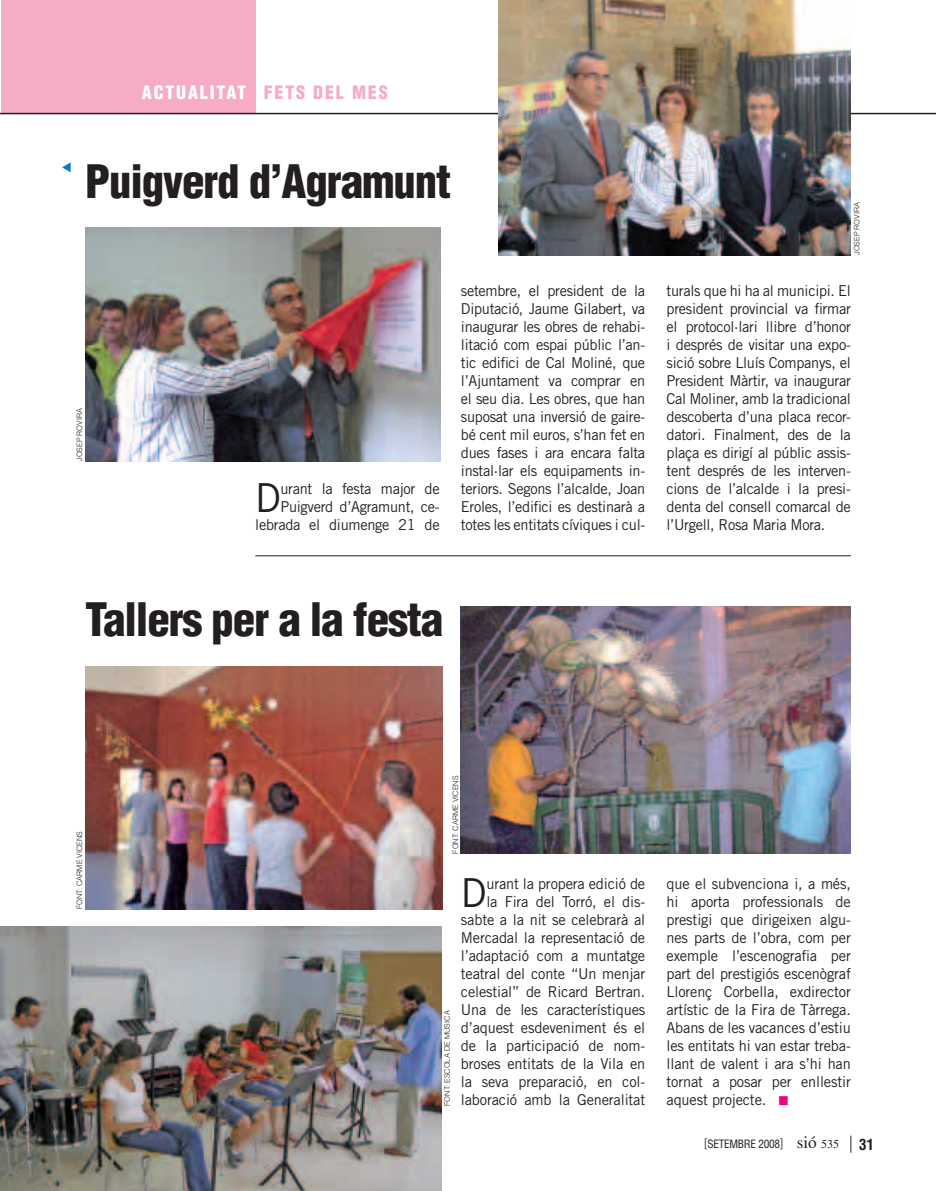
<style>
.page{position:relative;width:936px;height:1191px;background:#fff}
.page>*{position:absolute;margin:0;border:0;box-sizing:border-box;transform-origin:0 0}
.t1{font:900 condensed 45px "Helvetica";letter-spacing:-.025em;color:#231f20}
.t2{font:39.9px "Trade Gothic";color:#231f20}
.t3{font:900 condensed 18px "Helvetica";letter-spacing:.1em;color:#fff}
.t4{font:15px/18px "Trade Gothic";letter-spacing:-.01em;color:#231f20;text-align:justify}
.t5{font:700 condensed 15px "Helvetica";color:#231f20}
.t6{font:condensed 11.25px "Helvetica";letter-spacing:-.025em;color:#231f20}
.t7{font:300 7.5px "Helvetica";color:#231f20}
.s1{color:#f6acc7}
.s2{color:#ed0280}
.s3{font-weight:300;font-size:12.75px}
.s4{font-family:"Times";font-stretch:normal;font-size:17.25px}
.s5{font-family:"Times";font-stretch:normal;font-size:12px}
</style>
<div class="page">
<svg style="left:850px;top:1135px;width:1px;height:17px"></svg>
<div style="left:1px;top:0;width:254px;height:114px;background:#f6acc7"></div>
<hr style="left:0;top:113px;width:935px;height:1px;background:#231f20">
<img style="left:85px;top:227px;width:355px;height:234px">
<img style="left:498px;top:0;width:352px;height:256px">
<img style="left:85px;top:666px;width:357px;height:243px">
<img style="left:0;top:926px;width:442px;height:265px">
<img style="left:460px;top:607px;width:390px;height:246px">
<hr style="left:255px;top:555px;width:595px;height:1px;background:#231f20">
<p class="t3" style="left:142px;top:86px;width:247px">ACTUALITAT <span class="s1">FETS DEL MES</span></p>
<h1 class="t1" style="left:85px;top:164px;width:367px">Puigverd d’Agramunt</h1>
<p class="t7" style="left:853px;top:255px;width:54px;rotate:-90deg">JOSEP ROVIRA</p>
<p class="t7" style="left:77px;top:461px;width:54px;rotate:-90deg">JOSEP ROVIRA</p>
<p class="t4" style="left:255px;top:481px;width:186px;text-align:right">urant la festa major de<br>Puigverd d’Agramunt, ce&shy;lebrada el diumenge 21 de</p>
<h2 class="t2" style="left:255px;top:483px;width:27px">D</h2>
<p class="t4" style="left:461px;top:283px;width:186px">setembre, el president de la Diputació, Jaume Gilabert, va inaugurar les obres de rehabi&shy;litació com espai públic l’an&shy;tic edifici de Cal Moliné, que l’Ajuntament va comprar en el seu dia. Les obres, que han suposat una inversió de gaire&shy;bé cent mil euros, s’han fet en dues fases i ara encara falta instal·lar els equipaments in&shy;teriors. Segons l’alcalde, Joan Eroles, l’edifici es destinarà a totes les entitats cíviques i cul-</p>
<p class="t4" style="left:666px;top:283px;width:186px">turals que hi ha al municipi. El president provincial va firmar el protocol·lari llibre d’honor i després de visitar una expo&shy;sició sobre Lluís Companys, el President Màrtir, va inaugurar Cal Moliner, amb la tradicional descoberta d’una placa recor&shy;datori. Finalment, des de la plaça es dirigí al públic assis&shy;tent després de les interven&shy;cions de l’alcalde i la presi&shy;denta del consell comarcal de l’Urgell, Rosa Maria Mora.</p>
<h1 class="t1" style="left:85px;top:602px;width:359px">Tallers per a la festa</h1>
<p class="t7" style="left:77px;top:909px;width:79px;rotate:-90deg">FONT: CARME VICENS</p>
<p class="t7" style="left:452px;top:853px;width:79px;rotate:-90deg">FONT: CARME VICENS</p>
<p class="t7" style="left:444px;top:1106px;width:97px;rotate:-90deg">FONT: ESCOLA DE MÚSICA</p>
<p class="t4" style="left:461px;top:876px;width:186px;text-align:right">urant la propera edició de<br>la Fira del Torró, el dis&shy;sabte a la nit se celebrarà al<br>Mercadal la representació de l’adaptació com a muntatge teatral del conte “Un menjar celestial” de Ricard Bertran.<br>Una de les característiques d’aquest esdeveniment és el de la participació de nom&shy;broses entitats de la Vila en la seva preparació, en col&shy;laboració amb la Generalitat</p>
<p class="t4" style="left:666px;top:876px;width:186px">que el subvenciona i, a més, hi aporta professionals de prestigi que dirigeixen algu&shy;nes parts de l’obra, com per exemple l’escenografia per part del prestigiós escenògraf Llorenç Corbella, exdirector artístic de la Fira de Tàrrega.<br>Abans de les vacances d’estiu les entitats hi van estar treba&shy;llant de valent i ara s’hi han tornat a posar per enllestir aquest projecte. <span class="s2">■</span></p>
<h2 class="t2" style="left:461px;top:878px;width:27px">D</h2>
<p class="t6" style="left:704px;top:1139px;width:137px"><span class="s3">[</span>SETEMBRE 2008<span class="s3">]</span> <span class="s4">sió</span> <span class="s5">535</span></p>
<p class="t5" style="left:859px;top:1138px;width:16px">31</p>
</div>
